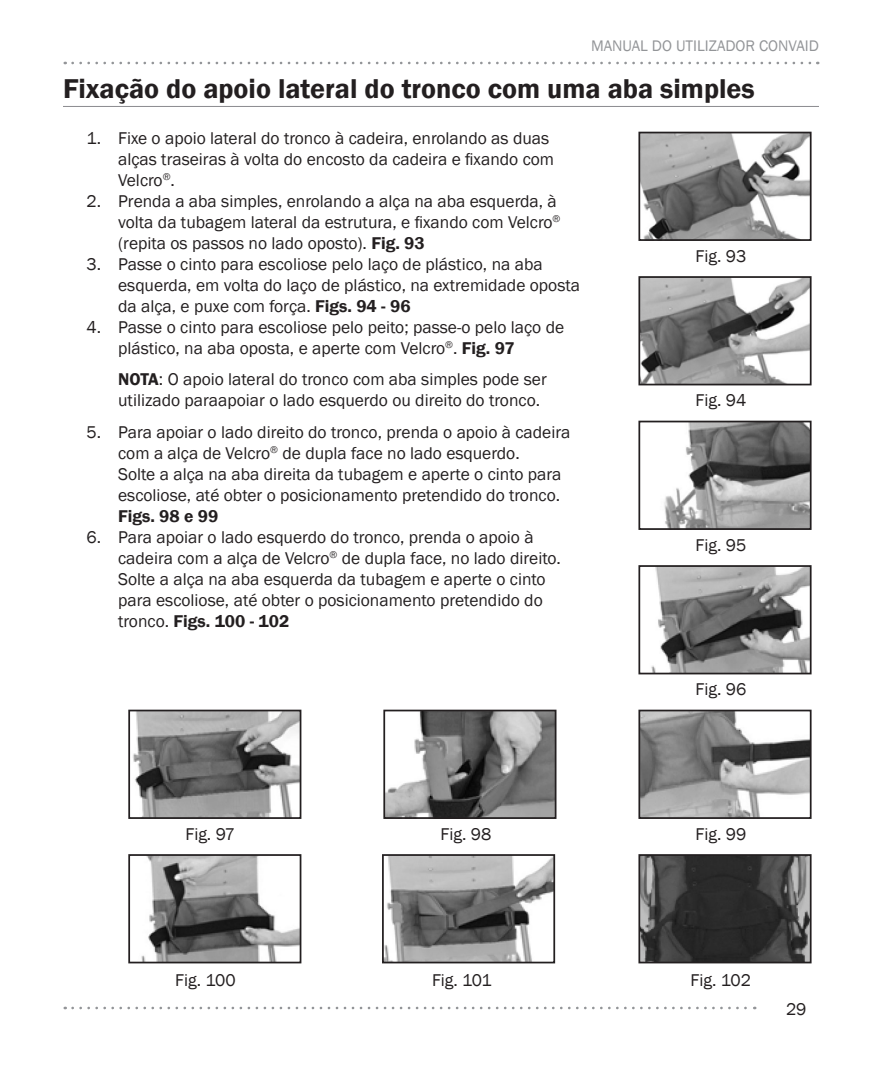
<style>
.page{position:relative;width:882px;height:1071px;background:#fff}
.page>*{position:absolute;margin:0;border:0;box-sizing:border-box;transform-origin:0 0}
.Etac_Sub_Header{font:600 28px "Franklin Gothic";color:#231f20}
.Etac_UG_Paragraph{font:17.5px/21px "Franklin Gothic";color:#231f20}
.t1{font:15.75px "Franklin Gothic";color:#939598}
.s1{font-weight:600}
</style>
<div class="page">
<svg style="left:73px;top:62px;width:745px;height:2px"></svg>
<svg style="left:73px;top:1007px;width:682px;height:2px"></svg>
<hr style="left:63px;top:106px;width:756px;height:1px;background:#8a8a8e">
<img style="left:641px;top:135px;width:168px;height:103px">
<div style="left:638px;top:132px;width:174px;height:109px;border:2px solid #231f20"></div>
<img style="left:641px;top:279px;width:168px;height:103px">
<div style="left:638px;top:276px;width:174px;height:109px;border:2px solid #231f20"></div>
<img style="left:664px;top:424px;width:145px;height:103px">
<div style="left:638px;top:421px;width:174px;height:109px;border:2px solid #231f20"></div>
<img style="left:651px;top:568px;width:158px;height:103px">
<div style="left:638px;top:565px;width:174px;height:109px;border:2px solid #231f20"></div>
<img style="left:141px;top:857px;width:157px;height:103px">
<div style="left:128px;top:854px;width:173px;height:109px;border:2px solid #231f20"></div>
<img style="left:133px;top:713px;width:165px;height:103px">
<div style="left:128px;top:710px;width:173px;height:109px;border:2px solid #231f20"></div>
<img style="left:385px;top:857px;width:167px;height:103px">
<div style="left:382px;top:854px;width:173px;height:109px;border:2px solid #231f20"></div>
<img style="left:386px;top:713px;width:167px;height:103px">
<div style="left:383px;top:710px;width:173px;height:109px;border:2px solid #231f20"></div>
<img style="left:641px;top:857px;width:168px;height:103px">
<div style="left:638px;top:854px;width:174px;height:109px;border:2px solid #231f20"></div>
<img style="left:641px;top:713px;width:168px;height:103px">
<div style="left:638px;top:710px;width:174px;height:109px;border:2px solid #231f20"></div>
<p class="t1" style="left:591px;top:36px;width:229px">MANUAL DO UTILIZADOR CONVAID</p>
<p class="Etac_Sub_Header" style="left:63px;top:72px;width:693px">Fixação do apoio lateral do tronco com uma aba simples</p>
<p class="Etac_UG_Paragraph" style="left:118px;top:128px;width:438px;text-indent:-32px">1. Fixe o apoio lateral do tronco à cadeira, enrolando as duas alças traseiras à volta do encosto da cadeira e fixando com<br>Velcro<sup>®</sup>.</p>
<p class="Etac_UG_Paragraph" style="left:118px;top:191px;width:444px;text-indent:-32px">2. Prenda a aba simples, enrolando a alça na aba esquerda, à volta da tubagem lateral da estrutura, e fixando com Velcro<sup>® </sup>(repita os passos no lado oposto). <span class="s1">Fig. 93</span></p>
<p class="Etac_UG_Paragraph" style="left:118px;top:254px;width:464px;text-indent:-32px">3. Passe o cinto para escoliose pelo laço de plástico, na aba esquerda, em volta do laço de plástico, na extremidade oposta da alça, e puxe com força. <span class="s1">Figs. 94 - 96</span></p>
<p class="Etac_UG_Paragraph" style="left:118px;top:317px;width:448px;text-indent:-32px">4. Passe o cinto para escoliose pelo peito; passe-o pelo laço de plástico, na aba oposta, e aperte com Velcro<sup>®</sup>. <span class="s1">Fig. 97</span></p>
<p class="Etac_UG_Paragraph" style="left:118px;top:369px;width:430px"><span class="s1">NOTA</span>: O apoio lateral do tronco com aba simples pode ser utilizado paraapoiar o lado esquerdo ou direito do tronco.</p>
<p class="Etac_UG_Paragraph" style="left:118px;top:422px;width:454px;text-indent:-32px">5. Para apoiar o lado direito do tronco, prenda o apoio à cadeira com a alça de Velcro<sup>®</sup> de dupla face no lado esquerdo.<br>Solte a alça na aba direita da tubagem e aperte o cinto para escoliose, até obter o posicionamento pretendido do tronco.<br><span class="s1">Figs. 98 e 99</span></p>
<p class="Etac_UG_Paragraph" style="left:118px;top:527px;width:444px;text-indent:-32px">6. Para apoiar o lado esquerdo do tronco, prenda o apoio à cadeira com a alça de Velcro<sup>®</sup> de dupla face, no lado direito.<br>Solte a alça na aba esquerda da tubagem e aperte o cinto para escoliose, até obter o posicionamento pretendido do tronco. <span class="s1">Figs. 100 - 102</span></p>
<p class="Etac_UG_Paragraph" style="left:696px;top:246px;width:52px">Fig. 93</p>
<p class="Etac_UG_Paragraph" style="left:696px;top:391px;width:52px">Fig. 94</p>
<p class="Etac_UG_Paragraph" style="left:696px;top:535px;width:52px">Fig. 95</p>
<p class="Etac_UG_Paragraph" style="left:696px;top:680px;width:52px">Fig. 96</p>
<p class="Etac_UG_Paragraph" style="left:185px;top:824px;width:51px">Fig. 97</p>
<p class="Etac_UG_Paragraph" style="left:441px;top:824px;width:52px">Fig. 98</p>
<p class="Etac_UG_Paragraph" style="left:696px;top:824px;width:52px">Fig. 99</p>
<p class="Etac_UG_Paragraph" style="left:175px;top:970px;width:62px">Fig. 100</p>
<p class="Etac_UG_Paragraph" style="left:432px;top:970px;width:61px">Fig. 101</p>
<p class="Etac_UG_Paragraph" style="left:691px;top:970px;width:62px">Fig. 102</p>
<p class="Etac_UG_Paragraph" style="left:786px;top:999px;width:22px">29</p>
</div>
